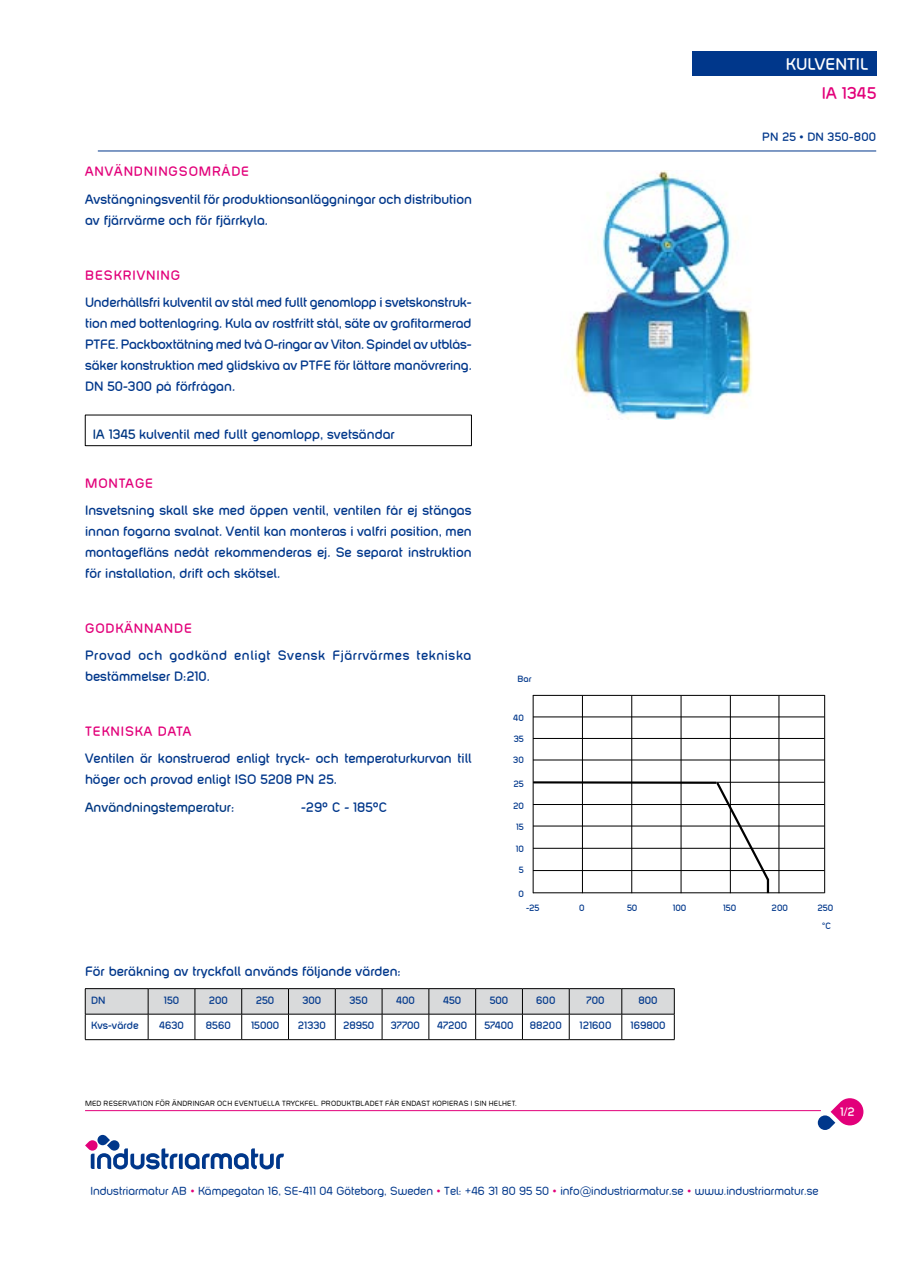
<style>
.page{position:relative;width:906px;height:1263px;background:#fff}
.page>*{position:absolute;margin:0;border:0;box-sizing:border-box;transform-origin:0 0}
.t1{font:16.8px "Layar Bahtera Doomsday";color:#fff}
.t2{font:16.8px "Layar Bahtera Doomsday";letter-spacing:.02em;color:#e2007a}
.t3{font:13.5px/21px "Layar Bahtera Doomsday";color:#00378b}
.t4{font:13.5px/21px "Layar Bahtera Doomsday";letter-spacing:.04em;color:#00378b}
.t5{font:13.5px "Layar Bahtera Doomsday";letter-spacing:.065em;color:#e2007a}
.t6{font:13.5px "Layar Bahtera Doomsday";color:#003882}
.t7{font:12px "Layar Bahtera Doomsday";letter-spacing:.02em;color:#00378b}
.t8{font:12px "Layar Bahtera Doomsday";color:#fff}
.t9{font:300 11.7px "Layar Bahtera Doomsday";color:#00378b}
.t10{font:10.5px "Layar Bahtera Doomsday";color:#00378b}
.t11{font:9px "Layar Bahtera Doomsday";color:#00378b}
.t12{font:300 7.5px "Layar Bahtera Doomsday";letter-spacing:.025em;color:#000}
.s1{color:#003882}
.s2{color:#00378b}
.s3{color:#e2007a}
</style>
<div class="page">
<hr style="left:85px;top:1110px;width:736px;height:1px;background:#e2007a">
<svg style="left:85px;top:1135px;width:199px;height:34px"></svg>
<svg style="left:818px;top:1098px;width:45px;height:32px"></svg>
<hr style="left:98px;top:151px;width:778px;height:1px;background:#00378b">
<div style="left:692px;top:51px;width:184px;height:24px;background:#00378b"></div>
<hr style="left:85px;top:988px;width:63px;height:1px;background:#000">
<hr style="left:148px;top:988px;width:47px;height:1px;background:#000">
<hr style="left:195px;top:988px;width:47px;height:1px;background:#000">
<hr style="left:242px;top:988px;width:46px;height:1px;background:#000">
<hr style="left:288px;top:988px;width:47px;height:1px;background:#000">
<hr style="left:335px;top:988px;width:47px;height:1px;background:#000">
<hr style="left:382px;top:988px;width:47px;height:1px;background:#000">
<hr style="left:429px;top:988px;width:46px;height:1px;background:#000">
<hr style="left:475px;top:988px;width:47px;height:1px;background:#000">
<hr style="left:522px;top:988px;width:47px;height:1px;background:#000">
<hr style="left:569px;top:988px;width:53px;height:1px;background:#000">
<hr style="left:622px;top:988px;width:52px;height:1px;background:#000">
<svg style="left:85px;top:989px;width:590px;height:50px"></svg>
<hr style="left:85px;top:1039px;width:63px;height:1px;background:#000">
<hr style="left:148px;top:1039px;width:47px;height:1px;background:#000">
<hr style="left:195px;top:1039px;width:47px;height:1px;background:#000">
<hr style="left:242px;top:1039px;width:46px;height:1px;background:#000">
<hr style="left:288px;top:1039px;width:47px;height:1px;background:#000">
<hr style="left:335px;top:1039px;width:47px;height:1px;background:#000">
<hr style="left:382px;top:1039px;width:47px;height:1px;background:#000">
<hr style="left:429px;top:1039px;width:46px;height:1px;background:#000">
<hr style="left:475px;top:1039px;width:47px;height:1px;background:#000">
<hr style="left:522px;top:1039px;width:47px;height:1px;background:#000">
<hr style="left:569px;top:1039px;width:53px;height:1px;background:#000">
<hr style="left:622px;top:1039px;width:52px;height:1px;background:#000">
<div style="left:85px;top:415px;width:386px;height:31px;border:1px solid #000"></div>
<hr style="left:533px;top:781px;width:183px;height:3px;background:#000">
<hr style="left:532px;top:695px;width:1px;height:198px;background:#000">
<hr style="left:582px;top:696px;width:1px;height:197px;background:#000">
<hr style="left:631px;top:696px;width:1px;height:197px;background:#000">
<hr style="left:680px;top:696px;width:1px;height:197px;background:#000">
<hr style="left:730px;top:696px;width:1px;height:197px;background:#000">
<hr style="left:778px;top:696px;width:1px;height:197px;background:#000">
<hr style="left:824px;top:695px;width:1px;height:198px;background:#000">
<hr style="left:533px;top:695px;width:291px;height:1px;background:#000">
<hr style="left:533px;top:716px;width:291px;height:1px;background:#000">
<hr style="left:533px;top:738px;width:291px;height:1px;background:#000">
<hr style="left:533px;top:759px;width:291px;height:1px;background:#000">
<hr style="left:533px;top:782px;width:291px;height:1px;background:#000">
<hr style="left:533px;top:804px;width:291px;height:1px;background:#000">
<hr style="left:533px;top:825px;width:291px;height:1px;background:#000">
<hr style="left:533px;top:848px;width:291px;height:1px;background:#000">
<hr style="left:533px;top:870px;width:291px;height:1px;background:#000">
<hr style="left:533px;top:892px;width:291px;height:1px;background:#000">
<svg style="left:714px;top:779px;width:57px;height:114px"></svg>
<img style="left:572px;top:171px;width:180px;height:249px">
<p class="t1" style="left:786px;top:55px;width:84px">KULVENTIL</p>
<p class="t5" style="left:85px;top:164px;width:165px">ANVÄNDNINGSOMRÅDE</p>
<p class="t3" style="left:85px;top:189px;width:388px">Avstängningsventil för produktionsanläggningar och distribution av fjärrvärme och för fjärrkyla.</p>
<p class="t5" style="left:85px;top:268px;width:97px">BESKRIVNING</p>
<p class="t3" style="left:85px;top:292px;width:388px;text-align:justify">Underhållsfri kulventil av stål med fullt genomlopp i svetskonstruk&shy;tion med bottenlagring. Kula av rostfritt stål, säte av grafitarmerad PTFE. Packboxtätning med två O-ringar av Viton. Spindel av utblås&shy;säker konstruktion med glidskiva av PTFE för lättare manövrering.<br>DN 50-300 på förfrågan.</p>
<p class="t3" style="left:93px;top:424px;width:303px"><span class="s1">IA 1345</span> kulventil med fullt genomlopp, svetsändar</p>
<p class="t5" style="left:85px;top:476px;width:70px">MONTAGE</p>
<p class="t3" style="left:85px;top:500px;width:388px;text-align:justify">Insvetsning skall ske med öppen ventil, ventilen får ej stängas innan fogarna svalnat. Ventil kan monteras i valfri position, men montagefläns nedåt rekommenderas ej. Se separat instruktion för installation, drift och skötsel.</p>
<p class="t5" style="left:85px;top:621px;width:108px">GODKÄNNANDE</p>
<p class="t4" style="left:85px;top:645px;width:388px">Provad och godkänd enligt Svensk Fjärrvärmes tekniska bestämmelser D:210.</p>
<p class="t5" style="left:85px;top:724px;width:108px">TEKNISKA DATA</p>
<p class="t3" style="left:85px;top:748px;width:388px">Ventilen är konstruerad enligt tryck- och temperaturkurvan till höger och provad enligt ISO 5208 PN 25.</p>
<p class="t6" style="left:85px;top:800px;width:151px">Användningstemperatur<span class="s2">:</span></p>
<p class="t3" style="left:301px;top:797px;width:87px">-29º C - 185ºC</p>
<p class="t11" style="left:517px;top:674px;width:16px">Bar</p>
<p class="t11" style="left:513px;top:713px;width:12px">40</p>
<p class="t11" style="left:514px;top:734px;width:12px">35</p>
<p class="t11" style="left:513px;top:755px;width:12px">30</p>
<p class="t11" style="left:513px;top:779px;width:12px">25</p>
<p class="t11" style="left:513px;top:801px;width:12px">20</p>
<p class="t11" style="left:516px;top:822px;width:9px">15</p>
<p class="t11" style="left:516px;top:844px;width:10px">10</p>
<p class="t11" style="left:519px;top:865px;width:6px">5</p>
<p class="t11" style="left:518px;top:889px;width:7px">0</p>
<p class="t2" style="left:821px;top:84px;width:56px">IA 1345</p>
<p class="t7" style="left:762px;top:130px;width:115px">PN 25 • DN 350-800</p>
<p class="t11" style="left:526px;top:903px;width:15px">-25</p>
<p class="t11" style="left:579px;top:903px;width:7px">0</p>
<p class="t11" style="left:627px;top:903px;width:12px">50</p>
<p class="t11" style="left:673px;top:903px;width:15px">100</p>
<p class="t11" style="left:723px;top:903px;width:15px">150</p>
<p class="t11" style="left:771px;top:903px;width:18px">200</p>
<p class="t11" style="left:817px;top:903px;width:17px">250</p>
<p class="t11" style="left:822px;top:920px;width:10px">°C</p>
<p class="t3" style="left:85px;top:961px;width:317px">För beräkning av tryckfall används följande värden:</p>
<p class="t10" style="left:91px;top:995px;width:16px">DN</p>
<p class="t10" style="left:164px;top:995px;width:17px">150</p>
<p class="t10" style="left:209px;top:995px;width:21px">200</p>
<p class="t10" style="left:256px;top:995px;width:20px">250</p>
<p class="t10" style="left:302px;top:995px;width:20px">300</p>
<p class="t10" style="left:349px;top:995px;width:20px">350</p>
<p class="t10" style="left:396px;top:995px;width:20px">400</p>
<p class="t10" style="left:443px;top:995px;width:20px">450</p>
<p class="t10" style="left:490px;top:995px;width:20px">500</p>
<p class="t10" style="left:536px;top:995px;width:21px">600</p>
<p class="t10" style="left:586px;top:995px;width:19px">700</p>
<p class="t10" style="left:638px;top:995px;width:21px">800</p>
<p class="t10" style="left:91px;top:1020px;width:49px">Kvs-värde</p>
<p class="t10" style="left:159px;top:1020px;width:26px">4630</p>
<p class="t10" style="left:206px;top:1020px;width:26px">8560</p>
<p class="t10" style="left:251px;top:1020px;width:30px">15000</p>
<p class="t10" style="left:298px;top:1020px;width:29px">21330</p>
<p class="t10" style="left:343px;top:1020px;width:33px">28950</p>
<p class="t10" style="left:391px;top:1020px;width:31px">37700</p>
<p class="t10" style="left:437px;top:1020px;width:32px">47200</p>
<p class="t10" style="left:484px;top:1020px;width:30px">57400</p>
<p class="t10" style="left:530px;top:1020px;width:33px">88200</p>
<p class="t10" style="left:579px;top:1020px;width:33px">121600</p>
<p class="t10" style="left:630px;top:1020px;width:37px">169800</p>
<p class="t12" style="left:85px;top:1099px;width:433px">MED RESERVATION FÖR ÄNDRINGAR OCH EVENTUELLA TRYCKFEL. PRODUKTBLADET FÅR ENDAST KOPIERAS I SIN HELHET.</p>
<p class="t8" style="left:840px;top:1106px;width:16px">1/2</p>
<p class="t9" style="left:90px;top:1184px;width:730px">Industriarmatur AB <span class="s3">•</span> Kämpegatan 16, SE-411 04 Göteborg, Sweden <span class="s3">•</span> Tel: +46 31 80 95 50 <span class="s3">•</span> info@industriarmatur.se <span class="s3">•</span> www.industriarmatur.se</p>
</div>
